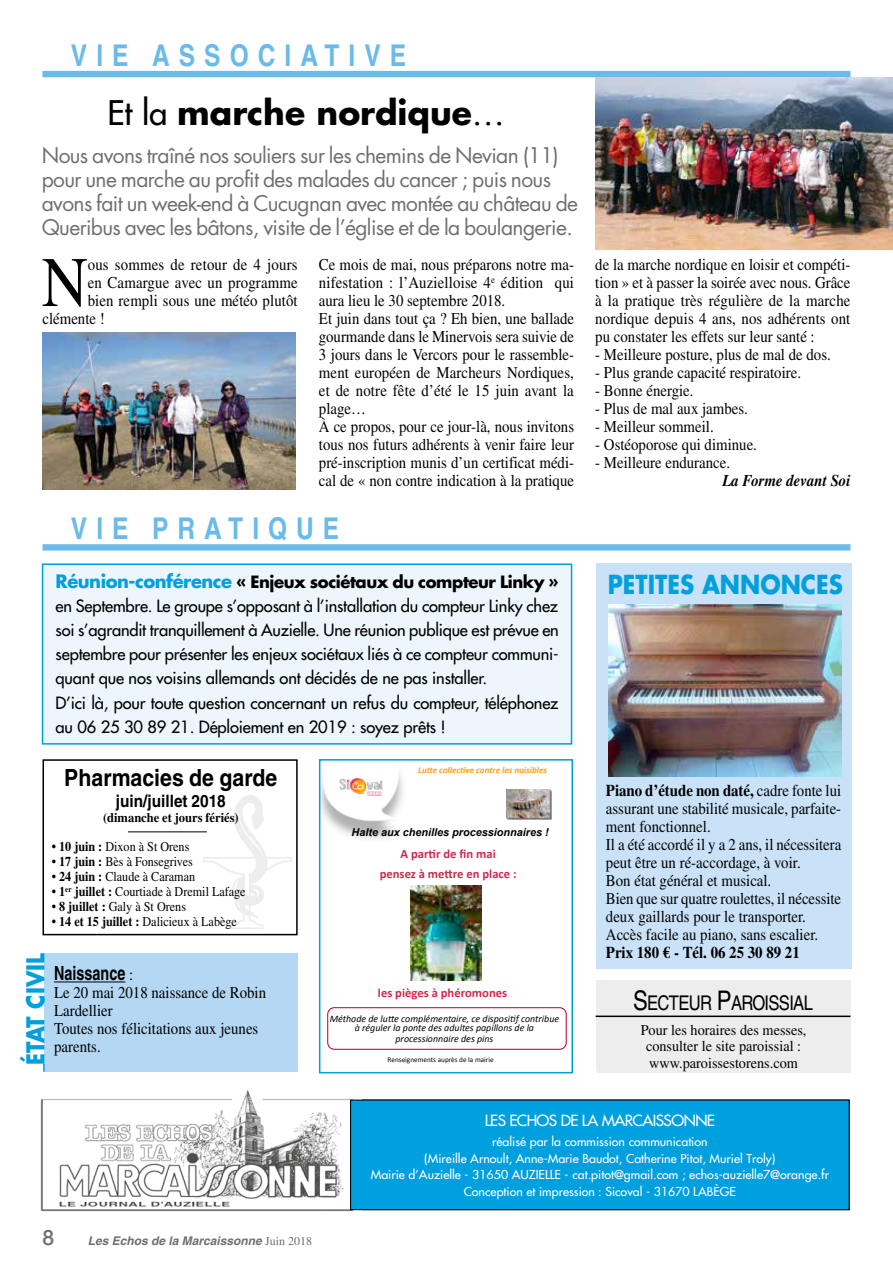
<style>
.page{position:relative;width:893px;height:1263px;background:#fff}
.page>*{position:absolute;margin:0;border:0;box-sizing:border-box;transform-origin:0 0}
.t1{font:70.95px "Times";color:#000;scale:.9 1}
.t2{font:700 33px "Futura";color:#000}
.t3{font:700 condensed 30px "Helvetica";letter-spacing:.3em;color:#6abbe9}
.t4{font:700 25.5px "Futura";color:#009fde;scale:.9 1}
.t5{font:700 24px "Futura";color:#009fde;scale:.9 1}
.t6{font:700 condensed 23.7px "Helvetica";color:#000;scale:1.1 1}
.t7{font:21px/24px "Futura";letter-spacing:-.03em;color:#706f6f}
.t8{font:500 21px "Helvetica Neue";color:#706f6f}
.t9{font:condensed 20.25px "Helvetica";letter-spacing:-.035em;color:#000}
.t10{font:700 condensed 19.5px "Helvetica";color:#000;scale:.9 1}
.t11{font:700 condensed 17.1px "Helvetica";color:#000;scale:1.1 1}
.t12{font:16.5px/18px "Times";color:#000;scale:.9 1}
.t13{font:16.5px/24px "Futura";letter-spacing:-.01em;color:#000}
.t14{font:700 16.5px "Times";color:#000;scale:.9 1}
.t15{font:italic 700 16.5px "Times";color:#000;scale:.9 1}
.t16{font:15px/16.5px "Times";color:#000;text-align:center;scale:.95 1}
.t17{font:15px "Futura";letter-spacing:-.035em;color:#fff;scale:1.04 1}
.t18{font:13.5px "Times";color:#000;scale:.9 1}
.t19{font:700 13.2px "Times";color:#000;scale:.95 1}
.t20{font:700 12.6px/20.2px "Calibri";color:#cd2a4d;text-align:center}
.t21{font:12px/16.5px "Futura";color:#fff;text-align:center}
.t22{font:italic 700 12px "Helvetica";color:#706f6f}
.t23{font:italic 700 10.8px "Arial";color:#000}
.t24{font:italic 9.9px/8.4px "Calibri";color:#000;text-align:center}
.t25{font:italic 700 9px "Calibri";color:#ff9b22}
.t26{font:7.2px "Calibri";color:#000}
.s1{font-weight:400}
.s2{font-weight:700;font-size:18px;color:#009fde}
.s3{font-weight:700}
.s4{font-family:"Times";font-weight:400;font-stretch:normal;font-size:16.5px}
.s5{font-size:27px}
.s6{font-family:"Times";font-weight:400;font-style:normal}
</style>
<div class="page">
<div style="left:596px;top:563px;width:256px;height:406px;background:#c9e2f7"></div>
<img style="left:40px;top:1090px;width:322px;height:122px">
<div style="left:43px;top:71px;width:807px;height:6px;background:#6abbe9"></div>
<div style="left:43px;top:544px;width:807px;height:7px;background:#6abbe9"></div>
<div style="left:351px;top:1100px;width:498px;height:110px;background:#009fde"></div>
<div style="left:350px;top:1100px;width:499px;height:110px;border:1px solid #000"></div>
<div style="left:42px;top:563px;width:530px;height:182px;background:#eef6fd;border:2px solid #009fde"></div>
<div style="left:43px;top:759px;width:255px;height:176px;border:2px solid #000"></div>
<hr style="left:128px;top:831px;width:79px;height:1px;background:#000">
<div style="left:596px;top:985px;width:254px;height:86px;background:#ededed"></div>
<svg style="left:596px;top:981px;width:254px;height:37px"></svg>
<hr style="left:596px;top:1015px;width:254px;height:2px;background:#000">
<div style="left:597px;top:1022px;width:253px;height:51px;background:#ededed"></div>
<img style="left:322px;top:772px;width:81px;height:67px">
<img style="left:339px;top:778px;width:44px;height:18px">
<img style="left:506px;top:790px;width:45px;height:30px">
<svg style="left:327px;top:1007px;width:240px;height:43px"></svg>
<img style="left:410px;top:885px;width:71px;height:95px">
<div style="left:319px;top:759px;width:254px;height:314px;border:2px solid #009fde"></div>
<div style="left:44px;top:953px;width:254px;height:119px;background:#b4d8f4"></div>
<hr style="left:54px;top:981px;width:71px;height:1px;background:#000">
<svg style="left:43px;top:1064px;width:2px;height:8px"></svg>
<img style="left:608px;top:604px;width:234px;height:172px">
<img style="left:595px;top:78px;width:298px;height:172px">
<img style="left:43px;top:333px;width:252px;height:156px">
<h3 class="t3" style="left:71px;top:37px;width:337px">VIE ASSOCIATIVE</h3>
<h2 class="t2" style="left:107px;top:91px;width:399px"><span class="s1">Et la</span> marche nordique<span class="s1">…</span></h2>
<p class="t7" style="left:42px;top:143px;width:538px">Nous avons traîné nos souliers sur les chemins de Nevian (11) pour une marche au profit des malades du cancer ; puis nous avons fait un week-end à Cucugnan avec montée au château de Queribus avec les bâtons, visite de l’église et de la boulangerie.</p>
<h1 class="t1" style="left:42px;top:242px;width:53px">N</h1>
<p class="t12" style="left:88px;top:255px;width:235px">ous sommes de retour de 4 jours</p>
<p class="t12" style="left:88px;top:273px;width:235px">en Camargue avec un programme</p>
<p class="t12" style="left:88px;top:291px;width:235px">bien rempli sous une météo plutôt</p>
<p class="t12" style="left:43px;top:309px;width:71px">clémente !</p>
<p class="t12" style="left:319px;top:255px;width:285px">Ce mois de mai, nous préparons notre ma&shy;nifestation : l’Auzielloise 4<sup>e</sup> édition qui aura lieu le 30 septembre 2018.<br>Et juin dans tout ça ? Eh bien, une ballade gourmande dans le Minervois sera suivie de 3 jours dans le Vercors pour le rassemble&shy;ment européen de Marcheurs Nordiques, et de notre fête d’été le 15 juin avant la plage…<br>À ce propos, pour ce jour-là, nous invitons tous nos futurs adhérents à venir faire leur pré-inscription munis d’un certificat médi&shy;cal de « non contre indication à la pratique</p>
<p class="t12" style="left:595px;top:255px;width:285px;text-align:justify">de la marche nordique en loisir et compéti&shy;tion » et à passer la soirée avec nous. Grâce à la pratique très régulière de la marche nordique depuis 4 ans, nos adhérents ont pu constater les effets sur leur santé :</p>
<p class="t12" style="left:595px;top:345px;width:263px">- Meilleure posture, plus de mal de dos.</p>
<p class="t12" style="left:595px;top:363px;width:230px">- Plus grande capacité respiratoire.</p>
<p class="t12" style="left:595px;top:381px;width:111px">- Bonne énergie.</p>
<p class="t12" style="left:595px;top:399px;width:171px">- Plus de mal aux jambes.</p>
<p class="t12" style="left:595px;top:417px;width:133px">- Meilleur sommeil.</p>
<p class="t12" style="left:595px;top:435px;width:181px">- Ostéoporose qui diminue.</p>
<p class="t12" style="left:595px;top:453px;width:151px">- Meilleure endurance.</p>
<p class="t15" style="left:722px;top:471px;width:144px">La Forme devant Soi</p>
<h3 class="t3" style="left:71px;top:510px;width:270px">VIE PRATIQUE</h3>
<p class="t13" style="left:56px;top:570px;width:505px"><span class="s2">Réunion-conférence</span> <span class="s3">« Enjeux sociétaux du compteur Linky » </span>en Septembre. Le groupe s’opposant à l’installation du compteur Linky chez soi s’agrandit tranquillement à Auzielle. Une réunion publique est prévue en septembre pour présenter les enjeux sociétaux liés à ce compteur communi&shy;quant que nos voisins allemands ont décidés de ne pas installer.<br>D’ici là, pour toute question concernant un refus du compteur, téléphonez au 06 25 30 89 21. Déploiement en 2019 : soyez prêts !</p>
<h3 class="t6" style="left:64px;top:763px;width:195px">Pharmacies de garde</h3>
<p class="t11" style="left:116px;top:790px;width:101px">juin/juillet 2018</p>
<p class="t19" style="left:103px;top:810px;width:144px">(dimanche et jours fériés)</p>
<p class="t18" style="left:52px;top:839px;width:154px"><span class="s3">• 10 juin :</span> Dixon à St Orens</p>
<p class="t18" style="left:52px;top:854px;width:158px"><span class="s3">• 17 juin :</span> Bès à Fonsegrives</p>
<p class="t18" style="left:52px;top:869px;width:161px"><span class="s3">• 24 juin :</span> Claude à Caraman</p>
<p class="t18" style="left:52px;top:884px;width:217px"><span class="s3">• 1</span><sup>er</sup> <span class="s3">juillet :</span> Courtiade à Dremil Lafage</p>
<p class="t18" style="left:52px;top:899px;width:151px"><span class="s3">• 8 juillet :</span> Galy à St Orens</p>
<p class="t18" style="left:52px;top:914px;width:207px"><span class="s3">• 14 et 15 juillet :</span> Dalicieux à Labège</p>
<p class="t25" style="left:418px;top:764px;width:130px">Lutte collective contre les nuisibles</p>
<p class="t23" style="left:352px;top:825px;width:199px">Halte aux chenilles processionnaires !</p>
<p class="t20" style="left:380px;top:843px;width:138px">A partir de fin mai<br>pensez à mettre en place :</p>
<h3 class="t5" style="left:20px;top:1065px;width:126px;rotate:-90deg">ÉTAT CIVIL</h3>
<p class="t10" style="left:54px;top:961px;width:89px">Naissance <span class="s4">:</span></p>
<p class="t12" style="left:54px;top:983px;width:237px">Le 20 mai 2018 naissance de Robin<br>Lardellier<br>Toutes nos félicitations aux jeunes parents.</p>
<p class="t20" style="left:378px;top:983px;width:131px">les pièges à phéromones</p>
<p class="t24" style="left:330px;top:1014px;width:231px">Méthode de lutte complémentaire, ce dispositif contribue à réguler la ponte des adultes papillons de la</p>
<p class="t24" style="left:395px;top:1034px;width:99px">processionnaire des pins</p>
<p class="t26" style="left:388px;top:1055px;width:108px">Renseignements auprès de la mairie</p>
<h3 class="t4" style="left:608px;top:567px;width:263px">PETITES ANNONCES</h3>
<p class="t12" style="left:606px;top:782px;width:263px"><span class="s3">Piano d’étude non daté,</span> cadre fonte lui assurant une stabilité musicale, parfaite&shy;ment fonctionnel.<br>Il a été accordé il y a 2 ans, il nécessitera peut être un ré-accordage, à voir.<br>Bon état général et musical.<br>Bien que sur quatre roulettes, il nécessite deux gaillards pour le transporter.<br>Accès facile au piano, sans escalier.</p>
<p class="t14" style="left:606px;top:943px;width:217px">Prix 180 € - Tél. 06 25 30 89 21</p>
<p class="t9" style="left:633px;top:991px;width:181px"><span class="s5">S</span>ECTEUR <span class="s5">P</span>AROISSIAL</p>
<p class="t16" style="left:641px;top:1021px;width:176px">Pour les horaires des messes, consulter le site paroissial : www.paroissestorens.com</p>
<p class="t8" style="left:43px;top:1220px;width:13px">8</p>
<p class="t22" style="left:88px;top:1233px;width:226px">Les Echos de la Marcaissonne <span class="s6">Juin 2018</span></p>
<p class="t17" style="left:485px;top:1110px;width:223px">LES ECHOS DE LA MARCAISSONNE</p>
<p class="t21" style="left:371px;top:1134px;width:460px">réalisé par la commission communication<br>(Mireille Arnoult, Anne-Marie Baudot, Catherine Pitot, Muriel Troly)<br>Mairie d’Auzielle - 31650 AUZIELLE - cat.pitot@gmail.com ; echos-auzielle7@orange.fr Conception et impression : Sicoval - 31670 LABÈGE</p>
<p class="t17" style="left:487px;top:1110px;width:223px">LES ECHOS DE LA MARCAISSONNE</p>
<p class="t21" style="left:373px;top:1134px;width:460px">réalisé par la commission communication<br>(Mireille Arnoult, Anne-Marie Baudot, Catherine Pitot, Muriel Troly)<br>Mairie d’Auzie le - 31650 AUZIELLE - cat.pitot@gmail.com ; echos-auzie le7@orange.fr Conception et impression : Sicoval - 31670 LABÈGE</p>
</div>
